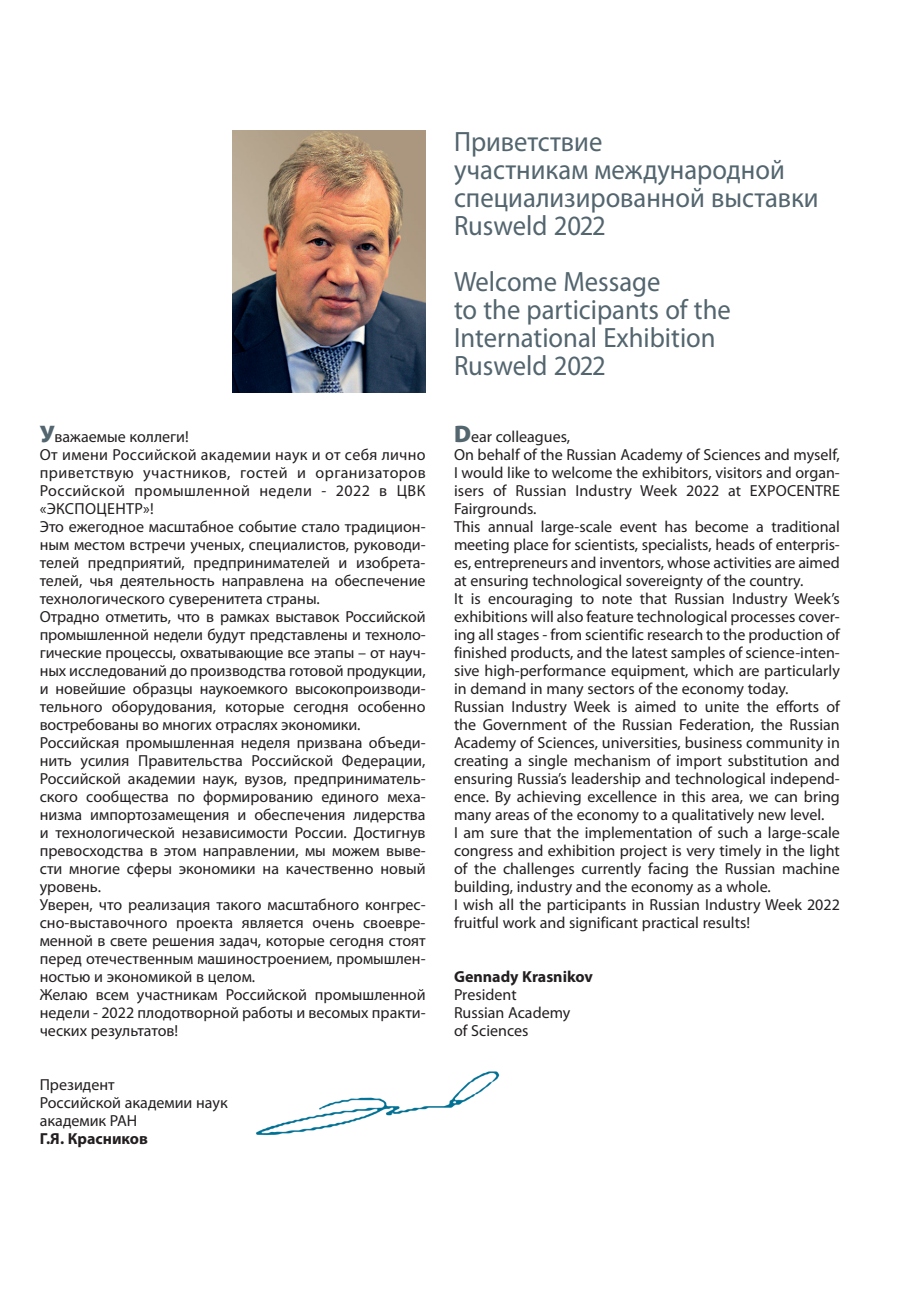
<style>
.page{position:relative;width:908px;height:1304px;background:#fff}
.page>*{position:absolute;margin:0;border:0;box-sizing:border-box;transform-origin:0 0}
.t1{font:28px/28px "Myriad Pro";color:#53656e;scale:.95 1}
.t2{font:16px/18px "Myriad Pro";color:#231f20}
.t3{font:700 16px "Myriad Pro";color:#231f20}
.s1{font-weight:900;font-size:24px;color:#53656e}
</style>
<div class="page">
<img style="left:256px;top:1071px;width:244px;height:65px">
<img style="left:232px;top:130px;width:193px;height:262px">
<p class="t2" style="left:40px;top:427px;width:387px"><span class="s1">У</span>важаемые коллеги!<br>От имени Российской академии наук и от себя лично приветствую участников, гостей и организаторов Российской промышленной недели - 2022 в ЦВК «ЭКСПОЦЕНТР»!<br>Это ежегодное масштабное событие стало традицион&shy;ным местом встречи ученых, специалистов, руководи&shy;телей предприятий, предпринимателей и изобрета&shy;телей, чья деятельность направлена на обеспечение технологического суверенитета страны.<br>Отрадно отметить, что в рамках выставок Российской промышленной недели будут представлены и техноло&shy;гические процессы, охватывающие все этапы – от науч&shy;ных исследований до производства готовой продукции, и новейшие образцы наукоемкого высокопроизводи&shy;тельного оборудования, которые сегодня особенно востребованы во многих отраслях экономики.<br>Российская промышленная неделя призвана объеди&shy;нить усилия Правительства Российской Федерации, Российской академии наук, вузов, предприниматель&shy;ского сообщества по формированию единого меха&shy;низма импортозамещения и обеспечения лидерства и технологической независимости России. Достигнув превосходства в этом направлении, мы можем выве&shy;сти многие сферы экономики на качественно новый уровень.<br>Уверен, что реализация такого масштабного конгрес&shy;сно-выставочного проекта является очень своевре&shy;менной в свете решения задач, которые сегодня стоят перед отечественным машиностроением, промышлен&shy;ностью и экономикой в целом.<br>Желаю всем участникам Российской промышленной недели - 2022 плодотворной работы и весомых практи&shy;ческих результатов!</p>
<p class="t2" style="left:40px;top:1075px;width:189px">Президент<br>Российской академии наук академик РАН</p>
<p class="t3" style="left:40px;top:1128px;width:110px">Г.Я. Красников</p>
<h1 class="t1" style="left:454px;top:128px;width:385px">Приветствие<br>участникам международной специализированной выставки<br>Rusweld 2022</h1>
<h1 class="t1" style="left:454px;top:268px;width:293px">Welcome Message<br>to the participants of the<br>International Exhibition<br>Rusweld 2022</h1>
<p class="t2" style="left:454px;top:427px;width:387px"><span class="s1">D</span>ear colleagues,<br>On behalf of the Russian Academy of Sciences and myself, I would like to welcome the exhibitors, visitors and organ&shy;isers of Russian Industry Week 2022 at EXPOCENTRE Fairgrounds.<br>This annual large-scale event has become a traditional meeting place for scientists, specialists, heads of enterpris&shy;es, entrepreneurs and inventors, whose activities are aimed at ensuring technological sovereignty of the country.<br>It is encouraging to note that Russian Industry Week’s exhibitions will also feature technological processes cover&shy;ing all stages - from scientific research to the production of finished products, and the latest samples of science-inten&shy;sive high-performance equipment, which are particularly in demand in many sectors of the economy today.<br>Russian Industry Week is aimed to unite the efforts of the Government of the Russian Federation, the Russian Academy of Sciences, universities, business community in creating a single mechanism of import substitution and ensuring Russia’s leadership and technological independ&shy;ence. By achieving excellence in this area, we can bring many areas of the economy to a qualitatively new level.<br>I am sure that the implementation of such a large-scale congress and exhibition project is very timely in the light of the challenges currently facing the Russian machine building, industry and the economy as a whole.<br>I wish all the participants in Russian Industry Week 2022 fruitful work and significant practical results!</p>
<p class="t3" style="left:454px;top:966px;width:141px">Gennady Krasnikov</p>
<p class="t2" style="left:454px;top:985px;width:118px">President<br>Russian Academy of Sciences</p>
</div>
